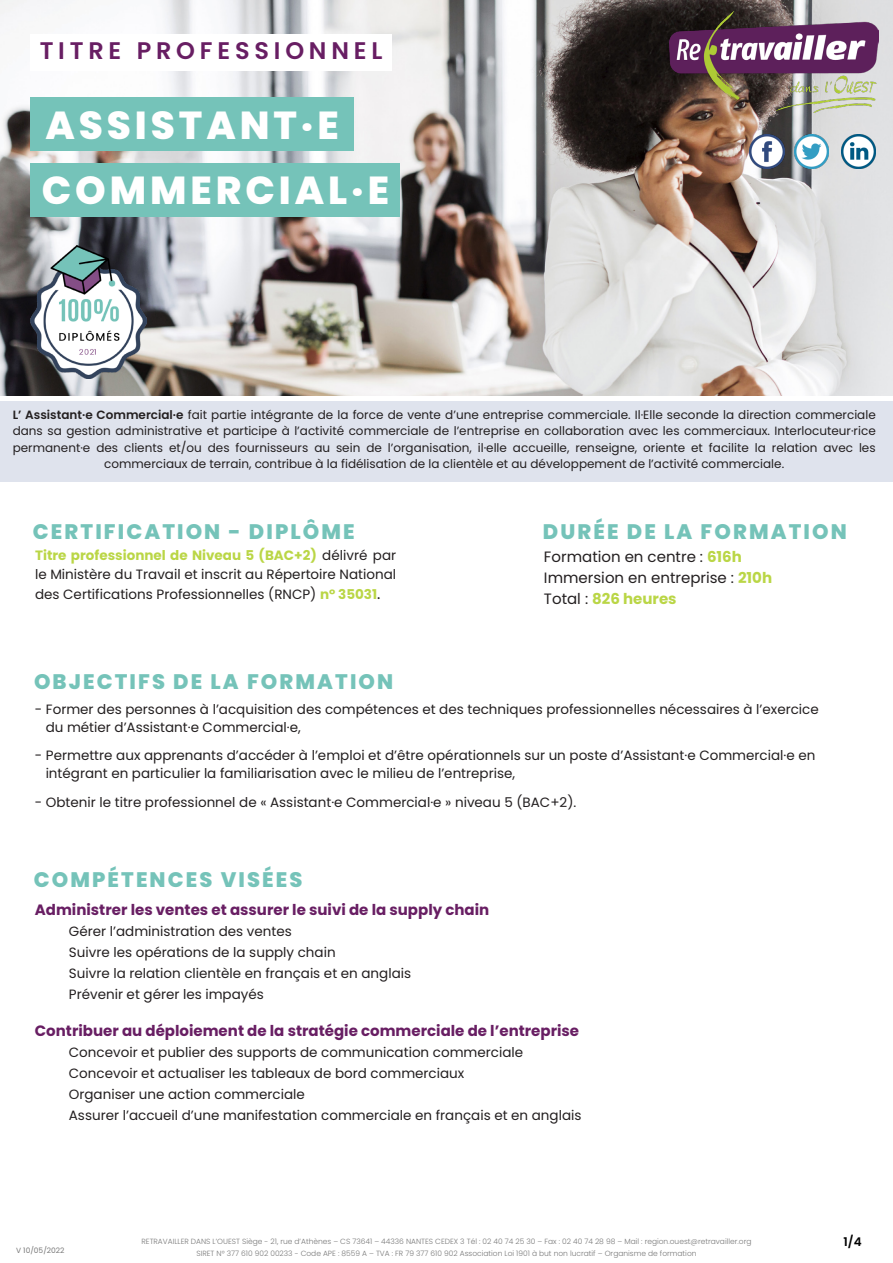
<style>
.page{position:relative;width:893px;height:1263px;background:#fff}
.page>*{position:absolute;margin:0;border:0;box-sizing:border-box;transform-origin:0 0}
.t1{font:800 39px "Poppins";letter-spacing:.1em;color:#fff}
.t2{font:600 24px "Poppins";letter-spacing:.2em;color:#681e63}
.t3{font:800 21px "Poppins";letter-spacing:.1em;color:#75c3b9}
.t4{font:700 15px "Poppins";color:#681e63}
.t5{font:15px/21px "Poppins";color:#231f20}
.t6{font:13.5px/19.5px "Poppins";color:#231f20;text-align:justify}
.t7{font:12px/16.5px "Poppins";color:#231f20;text-align:center}
.t8{font:600 12px "Poppins";color:#000}
.t9{font:300 7.5px "Poppins";color:#787878}
.t10{font:7.5px "Poppins";color:#787878}
.s1{font-weight:600}
.s2{font-weight:700;color:#bad646}
.s3{font-weight:500}
</style>
<div class="page">
<img style="left:0;top:0;width:893px;height:395px">
<div style="left:31px;top:34px;width:361px;height:36px;background:#fff"></div>
<div style="left:31px;top:98px;width:323px;height:53px;background:#75c3b9"></div>
<div style="left:31px;top:163px;width:369px;height:54px;background:#75c3b9"></div>
<img style="left:670px;top:12px;width:209px;height:101px">
<img style="left:750px;top:134px;width:34px;height:34px">
<img style="left:794px;top:134px;width:35px;height:34px">
<img style="left:841px;top:134px;width:35px;height:34px">
<div style="left:0;top:401px;width:893px;height:81px;background:#dfe3ed"></div>
<img style="left:31px;top:246px;width:115px;height:132px">
<p class="t2" style="left:40px;top:37px;width:344px">TITRE PROFESSIONNEL</p>
<p class="t1" style="left:45px;top:102px;width:295px">ASSISTANT·E</p>
<p class="t1" style="left:42px;top:168px;width:349px">COMMERCIAL·E</p>
<p class="t7" style="left:13px;top:406px;width:864px"><span class="s1">L’ Assistant·e Commercial·e</span> fait partie intégrante de la force de vente d’une entreprise commerciale. Il·Elle seconde la direction commerciale dans sa gestion administrative et participe à l’activité commerciale de l’entreprise en collaboration avec les commerciaux. Interlocuteur·rice permanent·e des clients et/ou des fournisseurs au sein de l’organisation, il·elle accueille, renseigne, oriente et facilite la relation avec les commerciaux de terrain, contribue à la fidélisation de la clientèle et au développement de l’activité commerciale.</p>
<p class="t3" style="left:33px;top:519px;width:323px">CERTIFICATION - DIPLÔME</p>
<p class="t3" style="left:543px;top:519px;width:305px">DURÉE DE LA FORMATION</p>
<p class="t6" style="left:35px;top:545px;width:363px"><span class="s2">Titre professionnel de Niveau 5 (BAC+2)</span> délivré par le Ministère du Travail et inscrit au Répertoire National des Certifications Professionnelles (RNCP) <span class="s2">n° 35031</span><span class="s3">.</span></p>
<p class="t5" style="left:544px;top:546px;width:230px">Formation en centre : <span class="s2">616h<br></span>Immersion en entreprise : <span class="s2">210h<br></span>Total : <span class="s2">826 heures</span></p>
<p class="t3" style="left:34px;top:669px;width:361px">OBJECTIFS DE LA FORMATION</p>
<p class="t6" style="left:35px;top:699px;width:785px">- Former des personnes à l’acquisition des compétences et des techniques professionnelles nécessaires à l’exercice</p>
<p class="t6" style="left:46px;top:717px;width:257px">du métier d’Assistant·e Commercial·e,</p>
<p class="t6" style="left:46px;top:747px;width:771px;line-height:18px;text-indent:-11px">- Permettre aux apprenants d’accéder à l’emploi et d’être opérationnels sur un poste d’Assistant·e Commercial·e en intégrant en particulier la familiarisation avec le milieu de l’entreprise,</p>
<p class="t6" style="left:35px;top:792px;width:543px">- Obtenir le titre professionnel de « Assistant·e Commercial·e » niveau 5 (BAC+2).</p>
<p class="t3" style="left:34px;top:867px;width:270px">COMPÉTENCES VISÉES</p>
<p class="t4" style="left:35px;top:901px;width:456px">Administrer les ventes et assurer le suivi de la supply chain</p>
<p class="t6" style="left:69px;top:921px;width:224px">Gérer l’administration des ventes</p>
<p class="t6" style="left:69px;top:942px;width:268px">Suivre les opérations de la supply chain</p>
<p class="t6" style="left:69px;top:963px;width:344px">Suivre la relation clientèle en français et en anglais</p>
<p class="t6" style="left:69px;top:984px;width:197px">Prévenir et gérer les impayés</p>
<p class="t4" style="left:35px;top:1022px;width:546px">Contribuer au déploiement de la stratégie commerciale de l’entreprise</p>
<p class="t6" style="left:69px;top:1043px;width:456px">Concevoir et publier des supports de communication commerciale</p>
<p class="t6" style="left:69px;top:1064px;width:397px">Concevoir et actualiser les tableaux de bord commerciaux</p>
<p class="t6" style="left:69px;top:1085px;width:237px">Organiser une action commerciale</p>
<p class="t6" style="left:69px;top:1106px;width:514px">Assurer l’accueil d’une manifestation commerciale en français et en anglais</p>
<p class="t10" style="left:16px;top:1246px;width:50px">V 10/05/2022</p>
<p class="t9" style="left:141px;top:1237px;width:611px">RETRAVAILLER DANS L’OUEST Siège - 21, rue d’Athènes – CS 73641 – 44336 NANTES CEDEX 3 Tél : 02 40 74 25 30 – Fax : 02 40 74 28 98 – Mail : region.ouest@retravailler.org</p>
<p class="t9" style="left:196px;top:1249px;width:502px">SIRET N° 377 610 902 00233 - Code APE : 8559 A – TVA : FR 79 377 610 902 Association Loi 1901 à but non lucratif – Organisme de formation</p>
<p class="t8" style="left:843px;top:1235px;width:20px">1/4</p>
</div>
